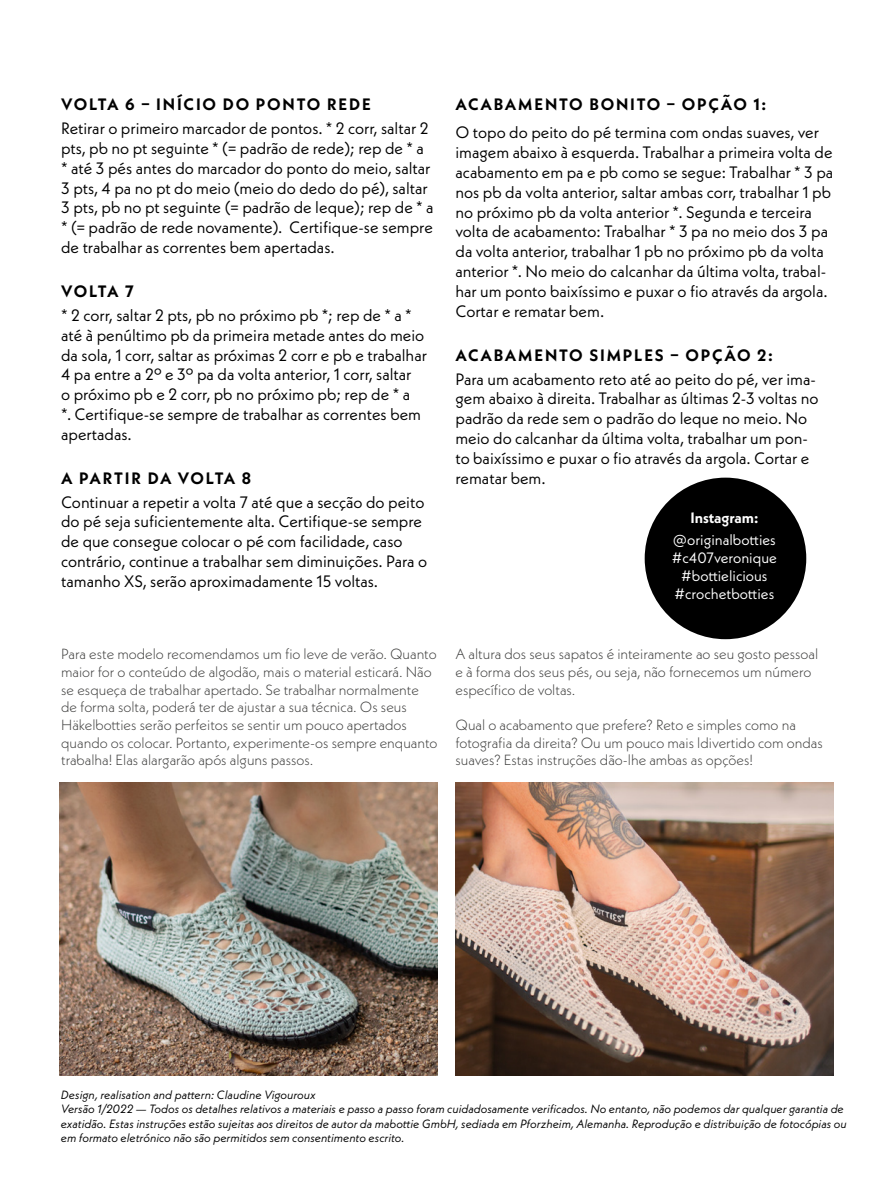
<style>
.page{position:relative;width:893px;height:1188px;background:#fff}
.page>*{position:absolute;margin:0;border:0;box-sizing:border-box;transform-origin:0 0}
.t1{font:16.5px/19.8px "Neue Kabel";color:#000}
.t2{font:700 16.5px "Neue Kabel";letter-spacing:.11em;color:#000}
.t3{font:700 16.5px "Neue Kabel";letter-spacing:.085em;color:#000}
.t4{font:15px/18px "Neue Kabel";color:#fff;text-align:center}
.t5{font:700 15px "Neue Kabel";color:#fff}
.t6{font:300 14.7px/17.7px "Neue Kabel";color:#3c3c3b}
.t7{font:italic 12px/14.4px "Neue Kabel";color:#000}
</style>
<div class="page">
<img style="left:455px;top:782px;width:379px;height:294px">
<img style="left:60px;top:782px;width:377px;height:294px">
<div style="left:645px;top:478px;width:161px;height:161px;background:#000;border-radius:50%"></div>
<p class="t2" style="left:61px;top:94px;width:311px">VOLTA 6 – INÍCIO DO PONTO REDE</p>
<p class="t1" style="left:61px;top:118px;width:374px">Retirar o primeiro marcador de pontos. * 2 corr, saltar 2 pts, pb no pt seguinte * (= padrão de rede); rep de * a * até 3 pés antes do marcador do ponto do meio, saltar 3 pts, 4 pa no pt do meio (meio do dedo do pé), saltar 3 pts, pb no pt seguinte (= padrão de leque); rep de * a * (= padrão de rede novamente). Certifique-se sempre de trabalhar as correntes bem apertadas.</p>
<p class="t2" style="left:61px;top:281px;width:74px">VOLTA 7</p>
<p class="t1" style="left:61px;top:305px;width:367px">* 2 corr, saltar 2 pts, pb no próximo pb *; rep de * a * até à penúltimo pb da primeira metade antes do meio da sola, 1 corr, saltar as próximas 2 corr e pb e trabalhar 4 pa entre a 2º e 3º pa da volta anterior, 1 corr, saltar<br>o próximo pb e 2 corr, pb no próximo pb; rep de * a<br>*. Certifique-se sempre de trabalhar as correntes bem apertadas.</p>
<p class="t3" style="left:61px;top:467px;width:192px">A PARTIR DA VOLTA 8</p>
<p class="t1" style="left:61px;top:492px;width:367px">Continuar a repetir a volta 7 até que a secção do peito do pé seja suficientemente alta. Certifique-se sempre de que consegue colocar o pé com facilidade, caso contrário, continue a trabalhar sem diminuições. Para o tamanho XS, serão aproximadamente 15 voltas.</p>
<p class="t2" style="left:456px;top:94px;width:312px">ACABAMENTO BONITO – OPÇÃO 1:</p>
<p class="t1" style="left:455px;top:123px;width:379px">O topo do peito do pé termina com ondas suaves, ver imagem abaixo à esquerda. Trabalhar a primeira volta de acabamento em pa e pb como se segue: Trabalhar * 3 pa nos pb da volta anterior, saltar ambas corr, trabalhar 1 pb no próximo pb da volta anterior *. Segunda e terceira volta de acabamento: Trabalhar * 3 pa no meio dos 3 pa da volta anterior, trabalhar 1 pb no próximo pb da volta anterior *. No meio do calcanhar da última volta, trabal&shy;har um ponto baixíssimo e puxar o fio através da argola.<br>Cortar e rematar bem.</p>
<p class="t2" style="left:456px;top:344px;width:319px">ACABAMENTO SIMPLES – OPÇÃO 2:</p>
<p class="t1" style="left:455px;top:369px;width:365px">Para um acabamento reto até ao peito do pé, ver ima&shy;gem abaixo à direita. Trabalhar as últimas 2-3 voltas no padrão da rede sem o padrão do leque no meio. No meio do calcanhar da última volta, trabalhar um pon&shy;to baixíssimo e puxar o fio através da argola. Cortar e rematar bem.</p>
<p class="t5" style="left:690px;top:508px;width:69px">Instagram:</p>
<p class="t4" style="left:672px;top:531px;width:107px">@originalbotties #c407veronique #bottielicious #crochetbotties</p>
<p class="t6" style="left:61px;top:645px;width:378px">Para este modelo recomendamos um fio leve de verão. Quanto maior for o conteúdo de algodão, mais o material esticará. Não se esqueça de trabalhar apertado. Se trabalhar normalmente de forma solta, poderá ter de ajustar a sua técnica. Os seus Häkelbotties serão perfeitos se sentir um pouco apertados quando os colocar. Portanto, experimente-os sempre enquanto trabalha! Elas alargarão após alguns passos.</p>
<p class="t6" style="left:455px;top:645px;width:364px">A altura dos seus sapatos é inteiramente ao seu gosto pessoal e à forma dos seus pés, ou seja, não fornecemos um número específico de voltas.</p>
<p class="t6" style="left:455px;top:716px;width:369px">Qual o acabamento que prefere? Reto e simples como na fotografia da direita? Ou um pouco mais ldivertido com ondas suaves? Estas instruções dão-lhe ambas as opções!</p>
<p class="t7" style="left:61px;top:1087px;width:787px">Design, realisation and pattern: Claudine Vigouroux<br>Versão 1/2022 — Todos os detalhes relativos a materiais e passo a passo foram cuidadosamente verificados. No entanto, não podemos dar qualquer garantia de exatidão. Estas instruções estão sujeitas aos direitos de autor da mabottie GmbH, sediada em Pforzheim, Alemanha. Reprodução e distribuição de fotocópias ou em formato eletrónico não são permitidos sem consentimento escrito.</p>
</div>
